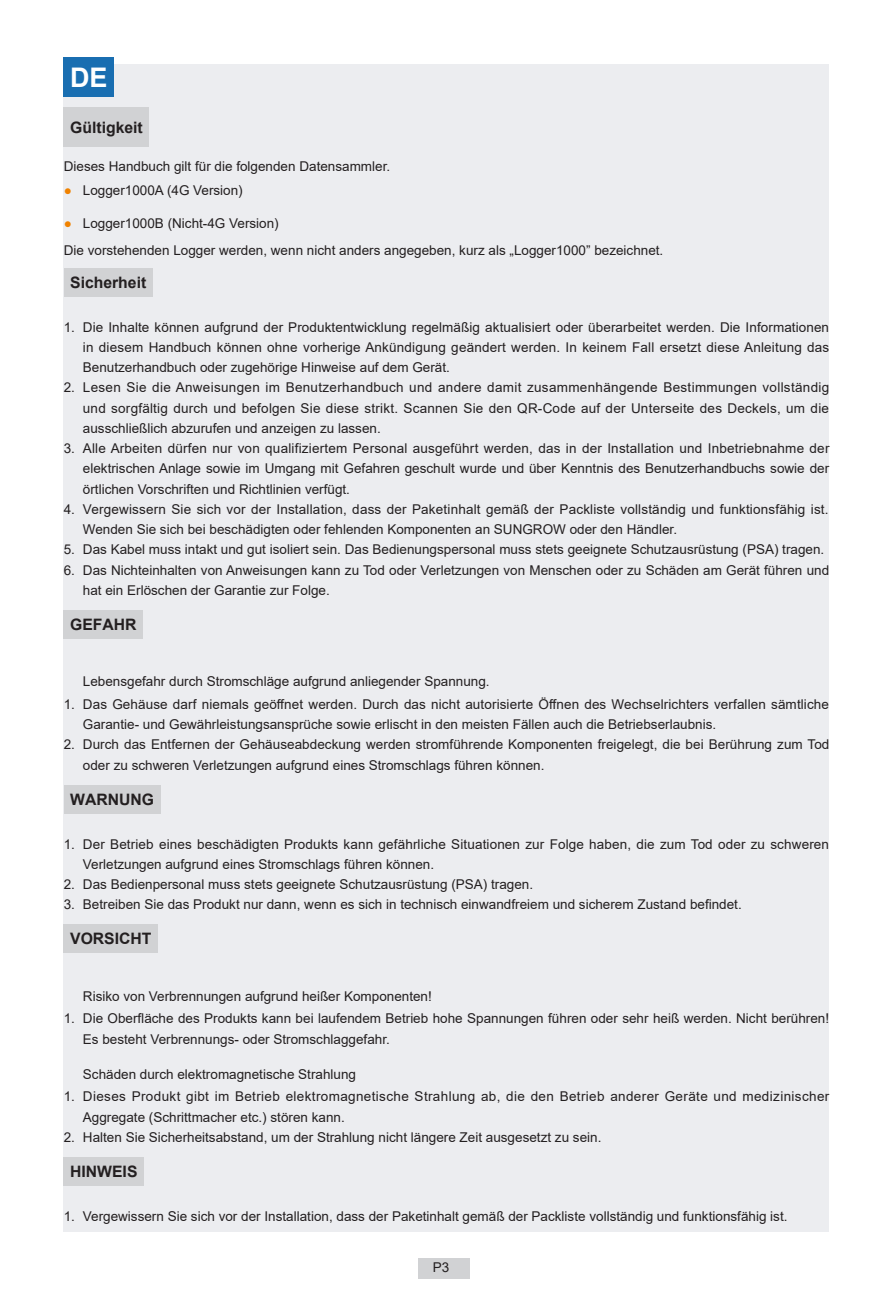
<style>
.page{position:relative;width:893px;height:1295px;background:#fff}
.page>*{position:absolute;margin:0;border:0;box-sizing:border-box;transform-origin:0 0}
.语种代码{font:700 27px "Arial";color:#fff}
.灰底标题{font:700 15.75px "Arial";color:#231f20}
.正文{font:13.5px/20.2px "Arial";color:#231f20}
.缩进2格正文{font:13.5px "Arial";color:#231f20}
.正文-2{font:13.5px/20.2px "Arial";letter-spacing:.025em;color:#231f20}
.s1{color:#f08200}
</style>
<div class="page">
<div style="left:418px;top:1258px;width:51px;height:21px;background:#d1d2d4"></div>
<div style="left:64px;top:64px;width:765px;height:1167px;background:#ecedf0"></div>
<div style="left:64px;top:57px;width:50px;height:40px;background:#196eb1"></div>
<div style="left:64px;top:107px;width:85px;height:40px;background:#d1d2d4"></div>
<div style="left:64px;top:268px;width:89px;height:28px;background:#d1d2d4"></div>
<div style="left:64px;top:610px;width:79px;height:28px;background:#d1d2d4"></div>
<div style="left:64px;top:785px;width:97px;height:28px;background:#d1d2d4"></div>
<div style="left:64px;top:924px;width:94px;height:29px;background:#d1d2d4"></div>
<div style="left:64px;top:1157px;width:80px;height:28px;background:#d1d2d4"></div>
<p class="语种代码" style="left:70px;top:58px;width:39px">DE</p>
<p class="灰底标题" style="left:70px;top:116px;width:74px">Gültigkeit</p>
<p class="正文" style="left:64px;top:156px;width:328px">Dieses Handbuch gilt für die folgenden Datensammler.</p>
<p class="正文" style="left:64px;top:180px;width:180px"><span class="s1">●</span> Logger1000A (4G Version)</p>
<p class="正文" style="left:64px;top:213px;width:216px"><span class="s1">●</span> Logger1000B (Nicht-4G Version)</p>
<p class="正文" style="left:64px;top:240px;width:601px">Die vorstehenden Logger werden, wenn nicht anders angegeben, kurz als „Logger1000” bezeichnet.</p>
<p class="灰底标题" style="left:70px;top:271px;width:78px">Sicherheit</p>
<p class="正文" style="left:83px;top:317px;width:748px;text-align:justify;text-indent:-19px">1. Die Inhalte können aufgrund der Produktentwicklung regelmäßig aktualisiert oder überarbeitet werden. Die Informationen in diesem Handbuch können ohne vorherige Ankündigung geändert werden. In keinem Fall ersetzt diese Anleitung das Benutzerhandbuch oder zugehörige Hinweise auf dem Gerät.</p>
<p class="正文" style="left:83px;top:377px;width:748px;text-align:justify;text-indent:-19px">2. Lesen Sie die Anweisungen im Benutzerhandbuch und andere damit zusammenhängende Bestimmungen vollständig und sorgfältig durch und befolgen Sie diese strikt. Scannen Sie den QR-Code auf der Unterseite des Deckels, um die ausschließlich abzurufen und anzeigen zu lassen.</p>
<p class="正文" style="left:83px;top:438px;width:748px;text-align:justify;text-indent:-19px">3. Alle Arbeiten dürfen nur von qualifiziertem Personal ausgeführt werden, das in der Installation und Inbetriebnahme der elektrischen Anlage sowie im Umgang mit Gefahren geschult wurde und über Kenntnis des Benutzerhandbuchs sowie der örtlichen Vorschriften und Richtlinien verfügt.</p>
<p class="正文" style="left:83px;top:499px;width:747px;text-indent:-19px">4. Vergewissern Sie sich vor der Installation, dass der Paketinhalt gemäß der Packliste vollständig und funktionsfähig ist.<br>Wenden Sie sich bei beschädigten oder fehlenden Komponenten an SUNGROW oder den Händler.</p>
<p class="正文" style="left:64px;top:539px;width:762px">5. Das Kabel muss intakt und gut isoliert sein. Das Bedienungspersonal muss stets geeignete Schutzausrüstung (PSA) tragen.</p>
<p class="正文" style="left:83px;top:560px;width:748px;text-indent:-19px">6. Das Nichteinhalten von Anweisungen kann zu Tod oder Verletzungen von Menschen oder zu Schäden am Gerät führen und hat ein Erlöschen der Garantie zur Folge.</p>
<p class="灰底标题" style="left:70px;top:613px;width:68px">GEFAHR</p>
<p class="缩进2格正文" style="left:83px;top:672px;width:408px">Lebensgefahr durch Stromschläge aufgrund anliegender Spannung.</p>
<p class="正文" style="left:83px;top:694px;width:748px;text-indent:-19px">1. Das Gehäuse darf niemals geöffnet werden. Durch das nicht autorisierte Öffnen des Wechselrichters verfallen sämtliche<br>Garantie- und Gewährleistungsansprüche sowie erlischt in den meisten Fällen auch die Betriebserlaubnis.</p>
<p class="正文" style="left:83px;top:734px;width:748px;text-indent:-19px">2. Durch das Entfernen der Gehäuseabdeckung werden stromführende Komponenten freigelegt, die bei Berührung zum Tod oder zu schweren Verletzungen aufgrund eines Stromschlags führen können.</p>
<p class="灰底标题" style="left:70px;top:788px;width:85px">WARNUNG</p>
<p class="正文" style="left:83px;top:833px;width:748px;text-indent:-19px">1. Der Betrieb eines beschädigten Produkts kann gefährliche Situationen zur Folge haben, die zum Tod oder zu schweren<br>Verletzungen aufgrund eines Stromschlags führen können.</p>
<p class="正文" style="left:64px;top:874px;width:471px">2. Das Bedienpersonal muss stets geeignete Schutzausrüstung (PSA) tragen.</p>
<p class="正文" style="left:64px;top:894px;width:679px">3. Betreiben Sie das Produkt nur dann, wenn es sich in technisch einwandfreiem und sicherem Zustand befindet.</p>
<p class="灰底标题" style="left:70px;top:927px;width:83px">VORSICHT</p>
<p class="缩进2格正文" style="left:83px;top:987px;width:350px">Risiko von Verbrennungen aufgrund heißer Komponenten!</p>
<p class="正文" style="left:83px;top:1008px;width:748px;text-indent:-19px">1. Die Oberfläche des Produkts kann bei laufendem Betrieb hohe Spannungen führen oder sehr heiß werden. Nicht berühren!<br>Es besteht Verbrennungs- oder Stromschlaggefahr.</p>
<p class="缩进2格正文" style="left:83px;top:1065px;width:275px">Schäden durch elektromagnetische Strahlung</p>
<p class="正文-2" style="left:83px;top:1086px;width:748px;text-indent:-19px">1. Dieses Produkt gibt im Betrieb elektromagnetische Strahlung ab, die den Betrieb anderer Geräte und medizinischer<br>Aggregate (Schrittmacher etc.) stören kann.</p>
<p class="正文" style="left:64px;top:1127px;width:539px">2. Halten Sie Sicherheitsabstand, um der Strahlung nicht längere Zeit ausgesetzt zu sein.</p>
<p class="灰底标题" style="left:70px;top:1160px;width:69px">HINWEIS</p>
<p class="正文" style="left:64px;top:1205px;width:725px">1. Vergewissern Sie sich vor der Installation, dass der Paketinhalt gemäß der Packliste vollständig und funktionsfähig ist.</p>
<p class="正文" style="left:433px;top:1256px;width:18px">P3</p>
</div>
